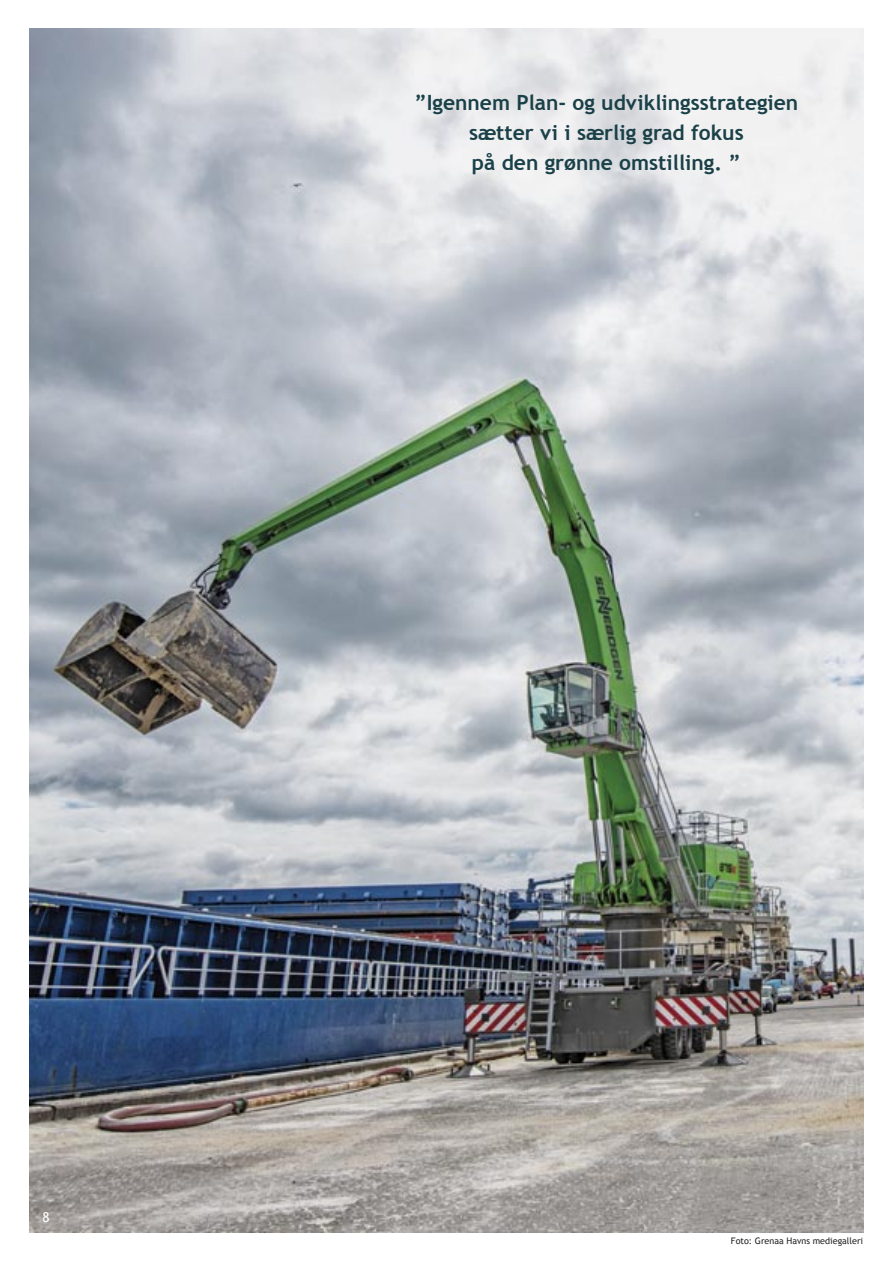
<style>
.page{position:relative;width:893px;height:1263px;background:#fff}
.page>*{position:absolute;margin:0;border:0;box-sizing:border-box;transform-origin:0 0}
.t1{font:700 21px/30px "Trebuchet MS";color:#1a4048;text-align:center}
.t2{font:13.5px "Trebuchet MS";color:#fff}
.t3{font:9px "Trebuchet MS";color:#272526}
</style>
<div class="page">
<img style="left:30px;top:29px;width:833px;height:1203px">
<p class="t1" style="left:414px;top:87px;width:385px">”Igennem Plan- og udviklingsstrategien sætter vi i særlig grad fokus</p>
<p class="t1" style="left:472px;top:147px;width:270px">på den grønne omstilling. ”</p>
<p class="t2" style="left:43px;top:1209px;width:9px">8</p>
<p class="t3" style="left:731px;top:1236px;width:134px">Foto: Grenaa Havns mediegalleri</p>
</div>
